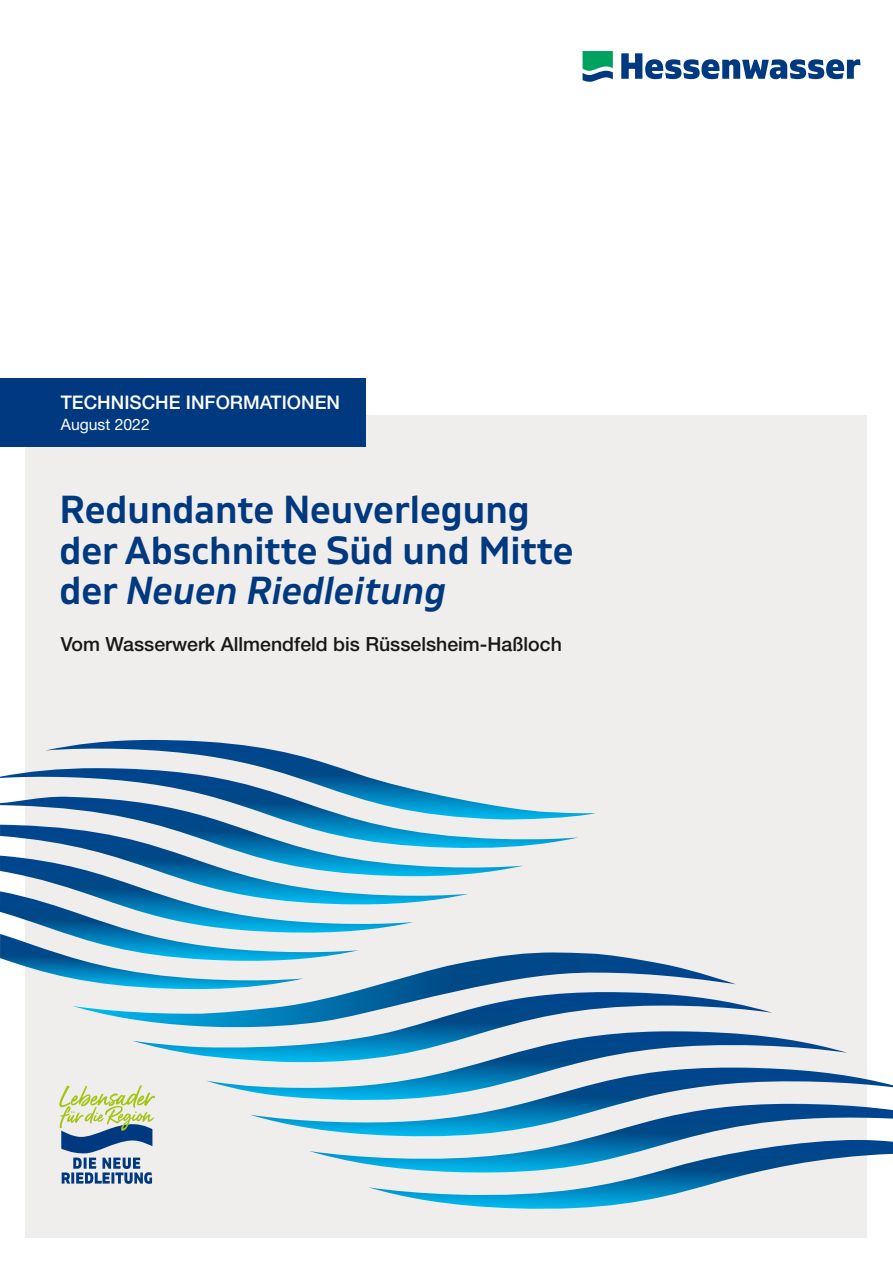
<style>
.page{position:relative;width:893px;height:1263px;background:#fff}
.page>*{position:absolute;margin:0;border:0;box-sizing:border-box;transform-origin:0 0}
.t1{font:600 39px/40.5px "Gilam";color:#00397f}
.t2{font:500 19.5px "Helvetica Neue";color:#181716}
.t3{font:500 18.75px "Helvetica Neue";color:#fff}
.t4{font:15.75px "Helvetica Neue";color:#fff}
.s1{font-style:italic}
</style>
<div class="page">
<div style="left:26px;top:415px;width:841px;height:822px;background:#f0eeec"></div>
<svg style="left:0;top:740px;width:596px;height:249px"></svg>
<svg style="left:250px;top:1075px;width:643px;height:53px"></svg>
<svg style="left:206px;top:1037px;width:641px;height:66px"></svg>
<svg style="left:72px;top:952px;width:664px;height:68px"></svg>
<svg style="left:309px;top:1104px;width:584px;height:105px"></svg>
<svg style="left:132px;top:992px;width:641px;height:71px"></svg>
<div style="left:0;top:378px;width:366px;height:68px;background:#00397f"></div>
<svg style="left:583px;top:51px;width:30px;height:31px"></svg>
<svg style="left:621px;top:53px;width:239px;height:26px"></svg>
<svg style="left:59px;top:1085px;width:96px;height:99px"></svg>
<p class="t3" style="left:61px;top:391px;width:281px">technische informationen</p>
<p class="t4" style="left:61px;top:415px;width:91px">August 2022</p>
<p class="t1" style="left:60px;top:488px;width:516px">Redundante Neuverlegung der Abschnitte Süd und Mitte der <span class="s1">Neuen Riedleitung</span></p>
<p class="t2" style="left:61px;top:632px;width:503px">Vom Wasserwerk Allmendfeld bis Rüsselsheim-Haßloch</p>
</div>
